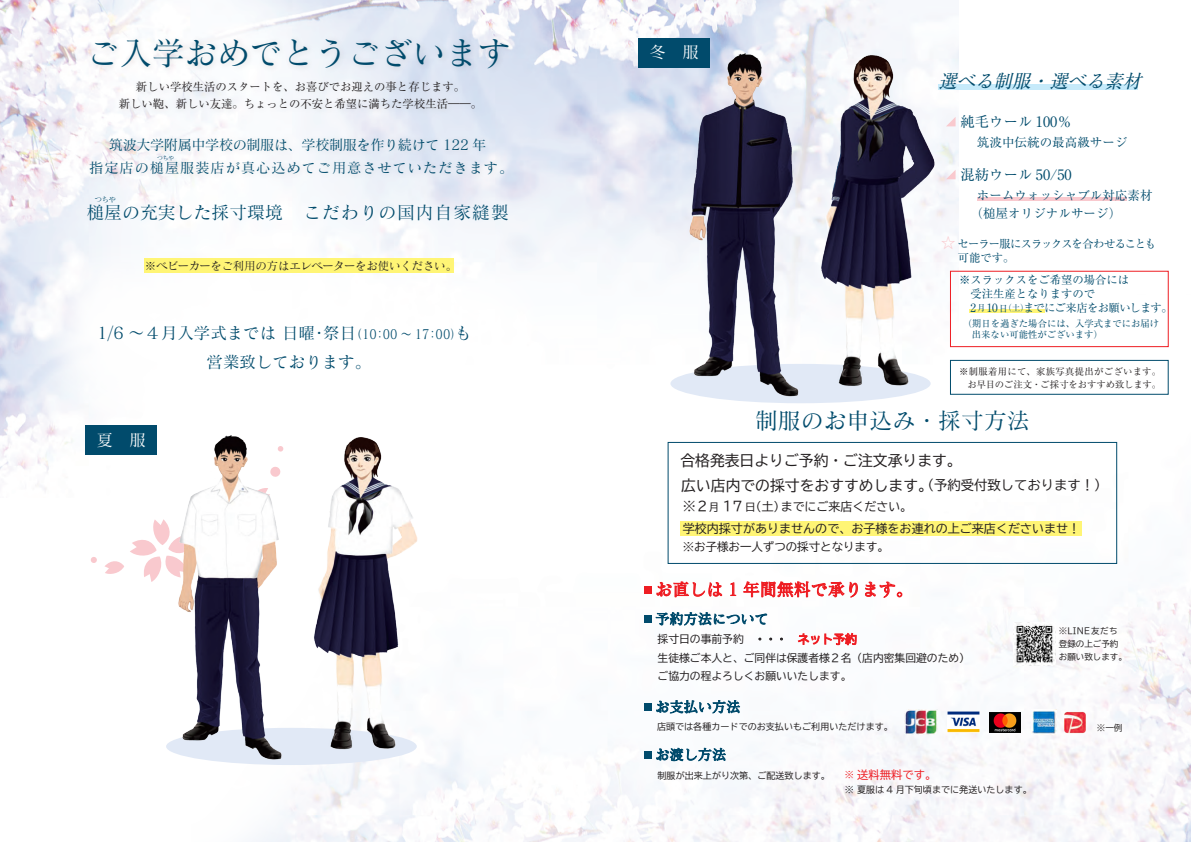
<style>
.page{position:relative;width:1191px;height:842px;background:#fff}
.page>*{position:absolute;margin:0;border:0;box-sizing:border-box;transform-origin:0 0}
.t1{font:32.6px "Matisse Pro N M";color:#014b6c}
.t2{font:22.9px "Matisse Pro N M";color:#014b6c}
.t3{font:italic 18.5px "Ryumin Pro";color:#014b6c}
.t4{font:17.9px "Matisse Pro N M";letter-spacing:.025em;color:#014b6c}
.t5{font:17px "Matisse Pro N M";color:#ee1d23}
.t6{font:16.5px/28.8px "Matisse Pro N M";color:#014b6c;text-align:center}
.t7{font:16.5px "Matisse Pro N M";color:#fff}
.t8{font:14.8px/24.5px "TBUD Go Std";color:#231f20}
.t9{font:14.3px "Ryumin Pro";color:#014b6c}
.t10{font:14.3px "Ryumin Pro";color:#f9c9ce}
.t11{font:14.2px/22.7px "Matisse Pro N M";letter-spacing:.07em;color:#014b6c;text-align:center}
.t12{font:14.2px "Matisse Pro N M";color:#014b6c}
.t13{font:12.6px/17.9px "Ryumin Pro";color:#014b6c}
.t14{font:12px "TBUD Go Std";color:#231f20}
.t15{font:11.4px "Matisse Pro N M";letter-spacing:-.01em;color:#231f20}
.t16{font:11.4px "TBUD Go Std";color:#231f20}
.t17{font:11.3px/17px "Ryumin Pro";color:#231f20;text-align:center}
.t18{font:11.3px/14.2px "Ryumin Pro";color:#014b6c}
.t19{font:11.3px/14.2px "Ryumin Pro";letter-spacing:-.065em;color:#014b6c}
.t20{font:11.3px "TBUD Go Std";color:#ee1d23}
.t21{font:10.8px/18.6px "TBUD Go Std";color:#231f20}
.t22{font:9.4px/13.1px "Ryumin Pro";letter-spacing:.02em;color:#231f20;text-align:right}
.t23{font:9.4px/11.3px "Ryumin Pro";color:#014b6c}
.t24{font:9.1px "TBUD Go Std";color:#231f20}
.t25{font:8.5px/12.8px "TBUD Go Std";color:#231f20}
.t26{font:7.1px "Matisse Pro N M";color:#014b6c}
.t27{font:5.7px "Matisse Pro N M";color:#014b6c}
.s1{font-size:13.2px}
.s2{font-size:8.5px}
.s3{font-size:9.4px}
.s4{font-size:13.3px}
.s5{font-size:13.1px}
.s6{font-size:10.4px}
.s7{font-size:11.8px}
.s8{font-size:11.8px;color:#ee1d23}
.s9{font-size:9.1px}
</style>
<div class="page">
<img style="left:561px;top:294px;width:630px;height:548px">
<img style="left:0;top:0;width:958px;height:497px">
<img style="left:0;top:233px;width:561px;height:609px">
<svg style="left:130px;top:519px;width:44px;height:63px"></svg>
<svg style="left:104px;top:559px;width:20px;height:16px"></svg>
<svg style="left:90px;top:557px;width:7px;height:6px"></svg>
<img style="left:542px;top:0;width:541px;height:452px">
<svg style="left:803px;top:74px;width:11px;height:29px"></svg>
<svg style="left:684px;top:110px;width:133px;height:74px"></svg>
<svg style="left:655px;top:157px;width:23px;height:18px"></svg>
<svg style="left:849px;top:47px;width:13px;height:8px"></svg>
<svg style="left:638px;top:154px;width:8px;height:8px"></svg>
<svg style="left:858px;top:23px;width:7px;height:7px"></svg>
<div style="left:166px;top:728px;width:251px;height:37px;background:#e1e9f6;border-radius:50%"></div>
<img style="left:79px;top:29px;width:441px;height:52px">
<img style="left:111px;top:74px;width:375px;height:47px">
<div style="left:144px;top:258px;width:309px;height:15px;background:#fff575"></div>
<img style="left:81px;top:130px;width:435px;height:55px">
<div style="left:85px;top:425px;width:72px;height:30px;background:#014b6c"></div>
<img style="left:311px;top:436px;width:113px;height:315px">
<img style="left:174px;top:435px;width:111px;height:328px">
<div style="left:670px;top:364px;width:260px;height:39px;background:#e1e9f6;border-radius:50%"></div>
<hr style="left:977px;top:197px;width:149px;height:4px;background:#f9c9ce">
<div style="left:938px;top:85px;width:199px;height:5px;background:#c6eafa"></div>
<svg style="left:946px;top:117px;width:9px;height:9px"></svg>
<svg style="left:946px;top:170px;width:9px;height:9px"></svg>
<div style="left:638px;top:38px;width:72px;height:30px;background:#014b6c"></div>
<div style="left:950px;top:360px;width:218px;height:34px;border:1px solid #014b6c"></div>
<img style="left:819px;top:55px;width:119px;height:333px">
<img style="left:685px;top:53px;width:118px;height:347px">
<div style="left:668px;top:442px;width:449px;height:122px;border:1px solid #014b6c"></div>
<div style="left:680px;top:521px;width:401px;height:14px;background:#fff575"></div>
<img style="left:1013px;top:623px;width:42px;height:42px">
<svg style="left:656px;top:700px;width:84px;height:18px"></svg>
<img style="left:904px;top:709px;width:33px;height:25px">
<img style="left:947px;top:711px;width:32px;height:21px">
<img style="left:989px;top:712px;width:32px;height:20px">
<img style="left:1031px;top:710px;width:25px;height:25px">
<div style="left:644px;top:703px;width:7px;height:8px;background:#014b6c"></div>
<div style="left:644px;top:751px;width:7px;height:7px;background:#014b6c"></div>
<svg style="left:656px;top:747px;width:69px;height:15px"></svg>
<div style="left:644px;top:616px;width:7px;height:7px;background:#014b6c"></div>
<div style="left:644px;top:586px;width:7px;height:7px;background:#ee1d23"></div>
<svg style="left:865px;top:581px;width:37px;height:20px"></svg>
<img style="left:1058px;top:705px;width:34px;height:35px">
<svg style="left:656px;top:528px;width:202px;height:117px"></svg>
<hr style="left:969px;top:309px;width:75px;height:4px;background:#fff575">
<div style="left:950px;top:271px;width:218px;height:76px;border:1px solid #ee1d23"></div>
<h1 class="t1" style="left:87px;top:32px;width:425px">ご入学おめでとうございます</h1>
<p class="t17" style="left:119px;top:78px;width:365px">新しい学校生活のスタートを、お喜びでお迎えの事と存じます。<br>新しい鞄、新しい友達。ちょっとの不安と希望に満ちた学校生活――。</p>
<h3 class="t11" style="left:89px;top:133px;width:425px">筑波大学附属中学校の制服は、学校制服を作り続けて 122 年<br>指定店の槌屋服装店が真心込めてご用意させていただきます。</h3>
<p class="t27" style="left:157px;top:154px;width:19px">つちや</p>
<p class="t26" style="left:95px;top:195px;width:23px">つちや</p>
<h3 class="t4" style="left:86px;top:201px;width:424px">槌屋の充実した採寸環境 こだわりの国内自家縫製</h3>
<p class="t15" style="left:145px;top:258px;width:314px">※ベビーカーをご利用の方はエレベーターをお使いください。</p>
<h3 class="t6" style="left:97px;top:318px;width:376px">1/6 ～４月入学式までは 日曜･祭日<span class="s1">（10：00 ～ 17：00）</span>も営業致しております。</h3>
<h3 class="t7" style="left:97px;top:429px;width:51px">夏　服</h3>
<h3 class="t7" style="left:649px;top:42px;width:51px">冬　服</h3>
<h3 class="t3" style="left:938px;top:67px;width:211px">選べる制服・選べる素材</h3>
<h3 class="t9" style="left:960px;top:111px;width:113px">純毛ウール 100％</h3>
<h3 class="t13" style="left:977px;top:133px;width:152px">筑波中伝統の最高級サージ</h3>
<h3 class="t9" style="left:960px;top:163px;width:113px">混紡ウール 50/50</h3>
<h3 class="t13" style="left:970px;top:185px;width:183px;text-indent:6px">ホームウォッシャブル対応素材（槌屋オリジナルサージ）</h3>
<h3 class="t10" style="left:941px;top:232px;width:16px">☆</h3>
<p class="t19" style="left:957px;top:236px;width:200px">セーラー服にスラックスを合わせることも可能です。</p>
<p class="t18" style="left:959px;top:271px;width:215px">※スラックスをご希望の場合には<br>　受注生産となりますので<br>　2 <span class="s2">月</span> 10<span class="s3">日</span><span class="s2">（土）</span>までにご来店をお願いします。</p>
<p class="t23" style="left:972px;top:317px;width:189px;text-indent:-9px">（期日を過ぎた場合には、入学式までにお届け出来ない可能性がございます）</p>
<p class="t22" style="left:959px;top:364px;width:204px">※制服着用にて、家族写真提出がございます。お早目のご注文・ご採寸をおすすめ致します。</p>
<h2 class="t2" style="left:755px;top:406px;width:276px">制服のお申込み・採寸方法</h2>
<h3 class="t8" style="left:680px;top:448px;width:429px">合格発表日よりご予約・ご注文承ります。<br>広い店内での採寸をおすすめします。<span class="s4">（予約受付致しております！）</span></h3>
<h3 class="t14" style="left:683px;top:518px;width:399px">学校内採寸がありませんので、お子様をお連れの上ご来店くださいませ！</h3>
<p class="t16" style="left:683px;top:537px;width:208px">※お子様お一人ずつの採寸となります。</p>
<h3 class="t14" style="left:683px;top:496px;width:231px"><span class="s5">※２</span><span class="s6">月</span> <span class="s5">17</span> <span class="s6">日</span><span class="s7">（土）</span>までにご来店ください。</h3>
<h3 class="t5" style="left:655px;top:578px;width:259px">お直しは 1 年間無料で承ります。</h3>
<h3 class="t12" style="left:655px;top:610px;width:115px">予約方法について</h3>
<p class="t21" style="left:657px;top:630px;width:314px">採寸日の事前予約　・・・　<span class="s8">ネット予約<br></span>生徒様ご本人と、ご同伴は保護者様２名（店内密集回避のため）ご協力の程よろしくお願いいたします。</p>
<p class="t25" style="left:1059px;top:625px;width:70px">※LINE友だち登録の上ご予約お願い致します。</p>
<p class="t24" style="left:657px;top:719px;width:237px">店頭では各種カードでのお支払いもご利用いただけます。</p>
<p class="t25" style="left:1097px;top:721px;width:27px">※一例</p>
<h3 class="t12" style="left:655px;top:745px;width:72px">お渡し方法</h3>
<p class="t24" style="left:657px;top:768px;width:174px">制服が出来上がり次第、ご配送致します。</p>
<p class="t20" style="left:844px;top:765px;width:93px"><span class="s9">※</span> 送料無料です。</p>
<p class="t24" style="left:844px;top:782px;width:189px">※ 夏服は 4 月下旬頃までに発送いたします。</p>
</div>
